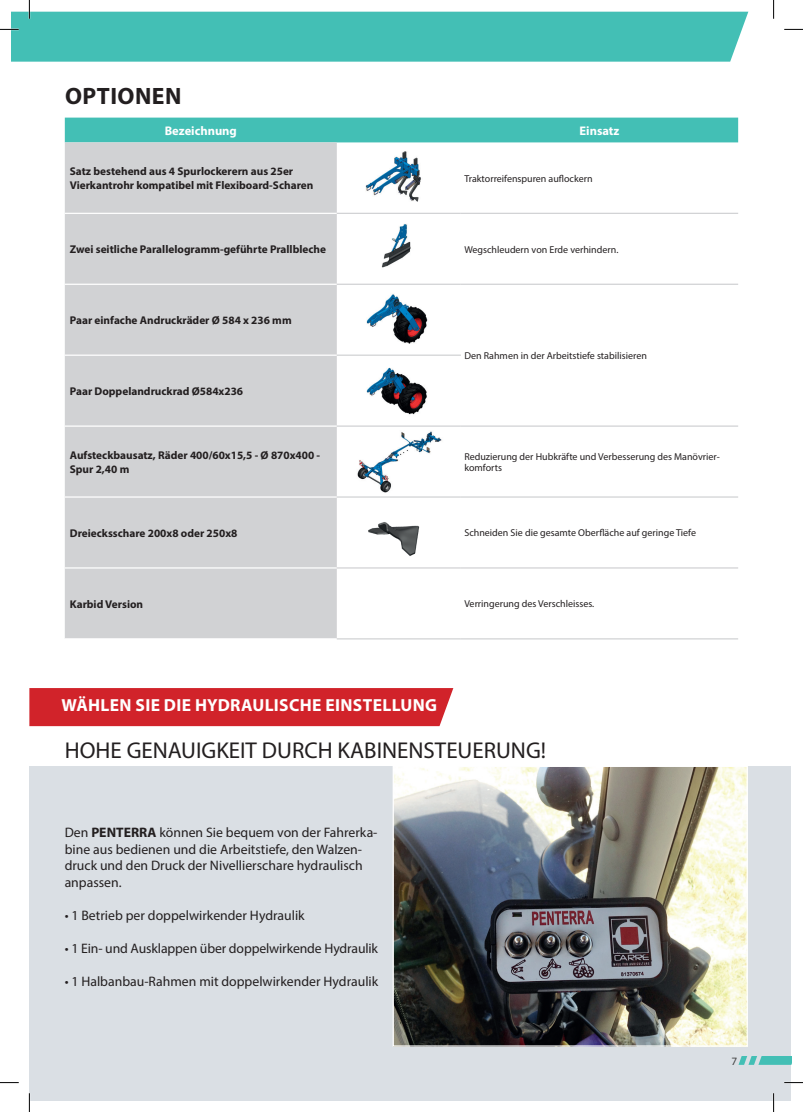
<style>
.page{position:relative;width:803px;height:1112px;background:#fff}
.page>*{position:absolute;margin:0;border:0;box-sizing:border-box;transform-origin:0 0}
.t1{font:700 23.75px "Myriad Pro";letter-spacing:.02em;color:#231f20}
.t2{font:22.88px "Myriad Pro";color:#231f20}
.t3{font:700 17.5px "Myriad Pro";letter-spacing:.02em;color:#fff}
.t4{font:13.75px/16.5px "Myriad Pro";color:#231f20}
.t5{font:700 12.5px "Myriad Pro";color:#fff}
.t6{font:700 11.25px/13.5px "Myriad Pro";color:#231f20}
.t7{font:11.25px "Myriad Pro";color:#3e3e3f}
.t8{font:10px/11.2px "Myriad Pro";color:#231f20}
.s1{font-weight:700}
</style>
<div class="page">
<div style="left:29px;top:765px;width:762px;height:334px;background:#dadfe4"></div>
<img style="left:395px;top:767px;width:351px;height:277px">
<div style="left:393px;top:765px;width:355px;height:281px;border:1px solid #fff"></div>
<div style="left:29px;top:688px;width:424px;height:38px;background:#d1232a"></div>
<svg style="left:739px;top:1056px;width:52px;height:8px"></svg>
<div style="left:12px;top:12px;width:736px;height:50px;background:#43bfb5"></div>
<div style="left:65px;top:118px;width:673px;height:24px;background:#43bfb5"></div>
<div style="left:65px;top:142px;width:272px;height:496px;background:#d1d2d4"></div>
<hr style="left:65px;top:213px;width:272px;height:1px;background:#fff">
<hr style="left:65px;top:283px;width:272px;height:2px;background:#fff">
<hr style="left:65px;top:354px;width:272px;height:2px;background:#fff">
<hr style="left:65px;top:425px;width:272px;height:1px;background:#fff">
<hr style="left:65px;top:496px;width:272px;height:1px;background:#fff">
<hr style="left:65px;top:567px;width:272px;height:1px;background:#fff">
<hr style="left:461px;top:213px;width:277px;height:1px;background:#d1d2d4">
<hr style="left:461px;top:283px;width:277px;height:2px;background:#d1d2d4">
<hr style="left:461px;top:425px;width:277px;height:1px;background:#d1d2d4">
<hr style="left:461px;top:496px;width:277px;height:1px;background:#d1d2d4">
<hr style="left:461px;top:567px;width:277px;height:1px;background:#d1d2d4">
<hr style="left:461px;top:638px;width:277px;height:1px;background:#d1d2d4">
<hr style="left:337px;top:213px;width:124px;height:1px;background:#d1d2d4">
<hr style="left:337px;top:283px;width:124px;height:2px;background:#d1d2d4">
<hr style="left:337px;top:354px;width:124px;height:2px;background:#d1d2d4">
<hr style="left:337px;top:425px;width:124px;height:1px;background:#d1d2d4">
<hr style="left:337px;top:496px;width:124px;height:1px;background:#d1d2d4">
<hr style="left:337px;top:567px;width:124px;height:1px;background:#d1d2d4">
<hr style="left:337px;top:638px;width:124px;height:1px;background:#d1d2d4">
<img style="left:365px;top:151px;width:56px;height:51px">
<img style="left:381px;top:224px;width:30px;height:44px">
<img style="left:366px;top:294px;width:62px;height:50px">
<img style="left:366px;top:367px;width:61px;height:48px">
<img style="left:357px;top:431px;width:85px;height:61px">
<img style="left:368px;top:522px;width:52px;height:34px">
<svg style="left:0;top:29px;width:19px;height:1px"></svg>
<svg style="left:784px;top:29px;width:19px;height:1px"></svg>
<svg style="left:0;top:1082px;width:19px;height:1px"></svg>
<svg style="left:784px;top:1082px;width:19px;height:1px"></svg>
<svg style="left:29px;top:0;width:1px;height:19px"></svg>
<svg style="left:29px;top:1093px;width:1px;height:18px"></svg>
<svg style="left:773px;top:0;width:1px;height:19px"></svg>
<svg style="left:773px;top:1093px;width:1px;height:18px"></svg>
<h1 class="t1" style="left:65px;top:80px;width:118px">OPTIONEN</h1>
<p class="t5" style="left:165px;top:122px;width:74px">Bezeichnung</p>
<p class="t5" style="left:580px;top:122px;width:41px">Einsatz</p>
<p class="t6" style="left:70px;top:164px;width:245px">Satz bestehend aus 4 Spurlockerern aus 25er<br>Vierkantrohr kompatibel mit Flexiboard-Scharen</p>
<p class="t8" style="left:464px;top:172px;width:130px">Traktorreifenspuren auflockern</p>
<p class="t6" style="left:70px;top:242px;width:258px">Zwei seitliche Parallelogramm-geführte Prallbleche</p>
<p class="t8" style="left:464px;top:243px;width:156px">Wegschleudern von Erde verhindern.</p>
<p class="t6" style="left:70px;top:313px;width:223px">Paar einfache Andruckräder Ø 584 x 236 mm</p>
<p class="t6" style="left:70px;top:384px;width:175px">Paar Doppelandruckrad Ø584x236</p>
<p class="t8" style="left:464px;top:350px;width:184px">Den Rahmen in der Arbeitstiefe stabilisieren</p>
<p class="t6" style="left:70px;top:448px;width:252px">Aufsteckbausatz, Räder 400/60x15,5 - Ø 870x400 -<br>Spur 2,40 m</p>
<p class="t8" style="left:464px;top:450px;width:257px">Reduzierung der Hubkräfte und Verbesserung des Manövrier&shy;komforts</p>
<p class="t6" style="left:70px;top:525px;width:169px">Dreiecksschare 200x8 oder 250x8</p>
<p class="t8" style="left:464px;top:527px;width:233px">Schneiden Sie die gesamte Oberfläche auf geringe Tiefe</p>
<p class="t6" style="left:70px;top:596px;width:75px">Karbid Version</p>
<p class="t8" style="left:464px;top:598px;width:131px">Verringerung des Verschleisses.</p>
<h3 class="t3" style="left:61px;top:693px;width:377px">WÄHLEN SIE DIE HYDRAULISCHE EINSTELLUNG</h3>
<h2 class="t2" style="left:65px;top:735px;width:483px">HOHE GENAUIGKEIT DURCH KABINENSTEUERUNG!</h2>
<p class="t4" style="left:65px;top:823px;width:314px">Den <span class="s1">PENTERRA</span> können Sie bequem von der Fahrerka&shy;bine aus bedienen und die Arbeitstiefe, den Walzen&shy;druck und den Druck der Nivellierschare hydraulisch anpassen.</p>
<p class="t4" style="left:65px;top:906px;width:241px">• 1 Betrieb per doppelwirkender Hydraulik</p>
<p class="t4" style="left:65px;top:939px;width:315px">• 1 Ein- und Ausklappen über doppelwirkende Hydraulik</p>
<p class="t4" style="left:65px;top:972px;width:315px">• 1 Halbanbau-Rahmen mit doppelwirkender Hydraulik</p>
<p class="t7" style="left:731px;top:1053px;width:7px">7</p>
</div>
